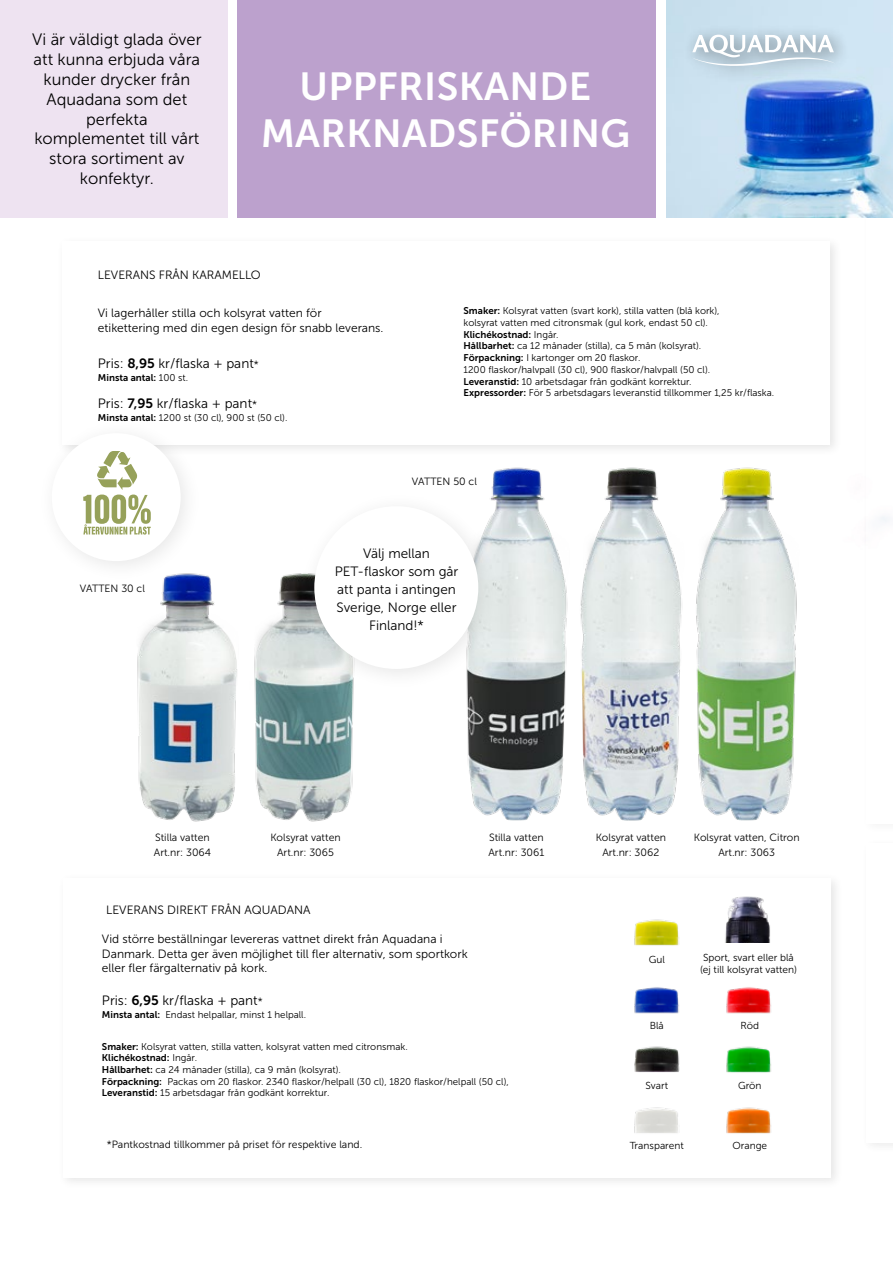
<style>
.page{position:relative;width:893px;height:1263px;background:#fff}
.page>*{position:absolute;margin:0;border:0;box-sizing:border-box;transform-origin:0 0}
.t1{font:39px/46.8px "Museo Sans 700";letter-spacing:.01em;color:#fff;text-align:center}
.t2{font:16.5px/19.8px "Museo Sans 300";color:#000;text-align:center}
.t3{font:13.5px/18px "Museo Sans 300";color:#000;text-align:center}
.t4{font:12px/14.4px "Museo Sans 300";color:#000}
.t5{font:10.5px/14.9px "Museo Sans 300";color:#000;text-align:center}
.t6{font:10.2px/12.1px "Museo Sans 300";color:#000;text-align:center}
.t7{font:9.75px/11.7px "Museo Sans 300";color:#000}
.t8{font:9.75px "Museo Sans 700";color:#000}
.s1{font-family:"Museo Sans 700"}
.s2{font-size:10.5px}
.s3{font-family:"Museo Sans 300"}
</style>
<div class="page">
<img style="left:666px;top:0;width:227px;height:217px">
<div style="left:57px;top:235px;width:786px;height:222px;background:#000;opacity:.1"></div>
<div style="left:62px;top:241px;width:768px;height:203px;background:#fff"></div>
<div style="left:57px;top:872px;width:786px;height:318px;background:#fafafa"></div>
<div style="left:63px;top:878px;width:768px;height:299px;background:#fff"></div>
<img style="left:634px;top:1107px;width:44px;height:26px">
<img style="left:726px;top:1107px;width:45px;height:27px">
<img style="left:634px;top:1046px;width:46px;height:26px">
<img style="left:726px;top:1046px;width:45px;height:27px">
<img style="left:634px;top:987px;width:45px;height:27px">
<img style="left:726px;top:987px;width:45px;height:27px">
<img style="left:634px;top:919px;width:45px;height:27px">
<img style="left:725px;top:896px;width:45px;height:47px">
<div style="left:36px;top:418px;width:166px;height:165px;background:#fff"></div>
<svg style="left:83px;top:451px;width:68px;height:84px"></svg>
<div style="left:682px;top:24px;width:169px;height:61px;background:#000;opacity:.5"></div>
<svg style="left:692px;top:35px;width:143px;height:31px"></svg>
<div style="left:237px;top:0;width:418px;height:217px;background:#bca1cd"></div>
<img style="left:137px;top:573px;width:217px;height:249px">
<img style="left:466px;top:467px;width:102px;height:354px">
<img style="left:580px;top:467px;width:102px;height:354px">
<img style="left:696px;top:467px;width:101px;height:354px">
<div style="left:299px;top:491px;width:201px;height:200px;background:#000;opacity:.1"></div>
<div style="left:314px;top:506px;width:164px;height:163px;background:#fff;border-radius:50%"></div>
<div style="left:0;top:0;width:228px;height:217px;background:#eee3f1"></div>
<h2 class="t2" style="left:32px;top:30px;width:171px">Vi är väldigt glada över att kunna erbjuda våra kunder drycker från<br>Aquadana som det perfekta komplementet till vårt stora sortiment av konfektyr.</h2>
<h1 class="t1" style="left:261px;top:63px;width:371px">UPPFRISKANDE<br>MARKNADSFÖRING</h1>
<p class="t4" style="left:98px;top:268px;width:164px">LEVERANS FRÅN KARAMELLO</p>
<p class="t4" style="left:98px;top:306px;width:287px">Vi lagerhåller stilla och kolsyrat vatten för etikettering med din egen design för snabb leverans.</p>
<h3 class="t3" style="left:98px;top:354px;width:162px">Pris: <span class="s1">8,95</span> kr/flaska + pant<span class="s2">*</span></h3>
<p class="t8" style="left:98px;top:373px;width:92px">Minsta antal: <span class="s3">100 st.</span></p>
<h3 class="t3" style="left:98px;top:394px;width:161px">Pris: <span class="s1">7,95</span> kr/flaska + pant<span class="s2">*</span></h3>
<p class="t7" style="left:98px;top:412px;width:191px"><span class="s1">Minsta antal:</span> 1200 st (30 cl), 900 st (50 cl).</p>
<p class="t7" style="left:464px;top:305px;width:258px"><span class="s1">Smaker:</span> Kolsyrat vatten (svart kork), stilla vatten (blå kork), kolsyrat vatten med citronsmak (gul kork, endast 50 cl).</p>
<p class="t8" style="left:464px;top:329px;width:97px">Klichékostnad: <span class="s3">Ingår.</span></p>
<p class="t7" style="left:464px;top:340px;width:312px"><span class="s1">Hållbarhet:</span> ca 12 månader (stilla), ca 5 mån (kolsyrat).<br><span class="s1">Förpackning:</span> I kartonger om 20 flaskor.<br>1200 flaskor/halvpall (30 cl), 900 flaskor/halvpall (50 cl).<br><span class="s1">Leveranstid:</span> 10 arbetsdagar från godkänt korrektur.<br><span class="s1">Expressorder:</span> För 5 arbetsdagars leveranstid tillkommer 1,25 kr/flaska.</p>
<p class="t5" style="left:412px;top:474px;width:67px">VATTEN 50 cl</p>
<p class="t5" style="left:80px;top:580px;width:67px">VATTEN 30 cl</p>
<h3 class="t3" style="left:335px;top:544px;width:125px">Välj mellan<br>PET-flaskor som går att panta i antingen<br>Sverige, Norge eller<br>Finland!*</h3>
<p class="t5" style="left:154px;top:830px;width:59px;text-align:left">Stilla vatten<br>Art.nr: 3064</p>
<p class="t5" style="left:270px;top:830px;width:72px">Kolsyrat vatten<br>Art.nr: 3065</p>
<p class="t5" style="left:596px;top:830px;width:72px">Kolsyrat vatten<br>Art.nr: 3062</p>
<p class="t5" style="left:694px;top:830px;width:107px">Kolsyrat vatten, Citron<br>Art.nr: 3063</p>
<p class="t5" style="left:488px;top:830px;width:57px;text-align:left">Stilla vatten<br>Art.nr: 3061</p>
<p class="t4" style="left:106px;top:903px;width:206px">LEVERANS DIREKT FRÅN AQUADANA</p>
<p class="t4" style="left:102px;top:932px;width:367px">Vid större beställningar levereras vattnet direkt från Aquadana i<br>Danmark. Detta ger även möjlighet till fler alternativ, som sportkork eller fler färgalternativ på kork.</p>
<h3 class="t3" style="left:102px;top:991px;width:162px">Pris: <span class="s1">6,95</span> kr/flaska + pant<span class="s2">*</span></h3>
<p class="t7" style="left:102px;top:1009px;width:206px"><span class="s1">Minsta antal:</span> Endast helpallar, minst 1 helpall.</p>
<p class="t7" style="left:102px;top:1040px;width:307px"><span class="s1">Smaker:</span> Kolsyrat vatten, stilla vatten, kolsyrat vatten med citronsmak.</p>
<p class="t8" style="left:102px;top:1052px;width:97px">Klichékostnad: <span class="s3">Ingår.</span></p>
<p class="t7" style="left:102px;top:1064px;width:408px"><span class="s1">Hållbarhet:</span> ca 24 månader (stilla), ca 9 mån (kolsyrat).<br><span class="s1">Förpackning:</span> Packas om 20 flaskor. 2340 flaskor/helpall (30 cl), 1820 flaskor/helpall (50 cl),<br><span class="s1">Leveranstid:</span> 15 arbetsdagar från godkänt korrektur.</p>
<p class="t5" style="left:107px;top:1137px;width:257px">*Pantkostnad tillkommer på priset för respektive land.</p>
<p class="t6" style="left:649px;top:953px;width:18px">Gul</p>
<p class="t6" style="left:700px;top:951px;width:98px">Sport, svart eller blå (ej till kolsyrat vatten)</p>
<p class="t6" style="left:650px;top:1020px;width:16px">Blå</p>
<p class="t6" style="left:740px;top:1020px;width:20px">Röd</p>
<p class="t6" style="left:645px;top:1079px;width:24px">Svart</p>
<p class="t6" style="left:738px;top:1079px;width:25px">Grön</p>
<p class="t6" style="left:630px;top:1140px;width:56px">Transparent</p>
<p class="t6" style="left:732px;top:1140px;width:36px">Orange</p>
</div>
